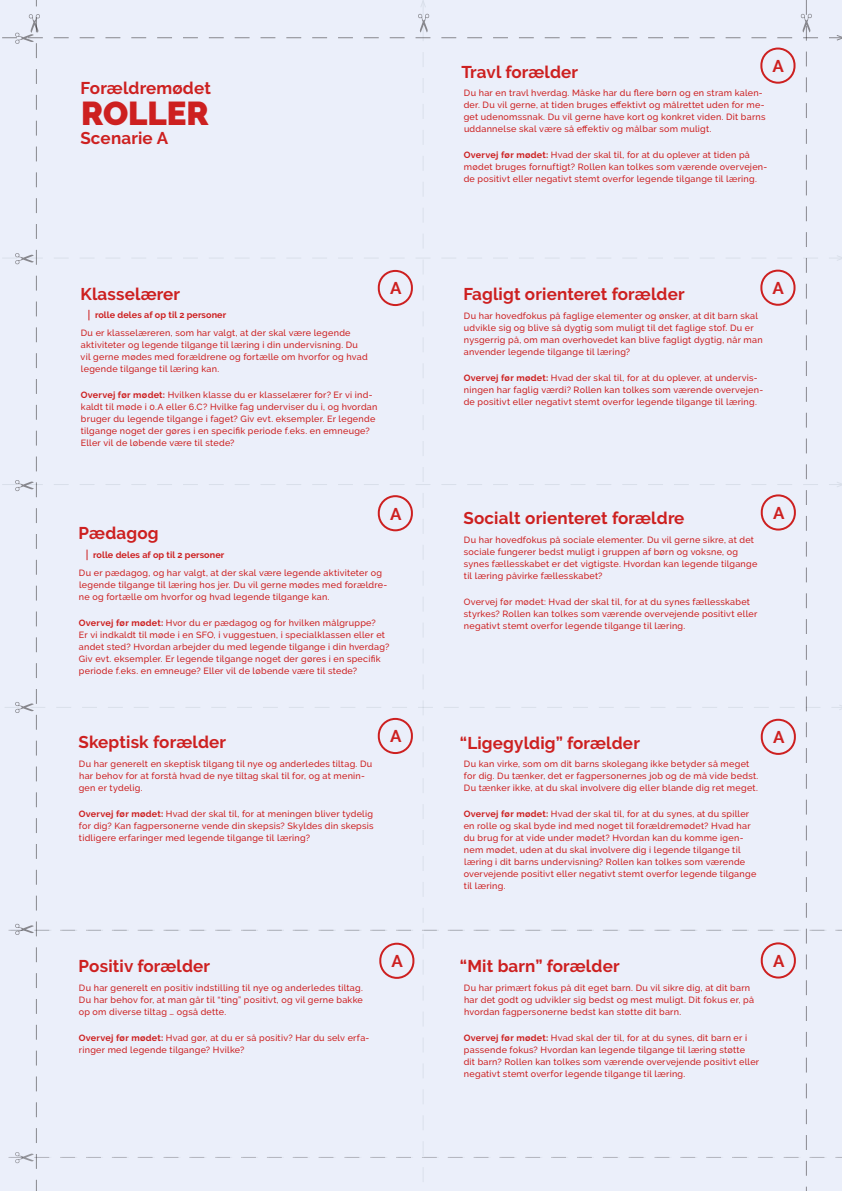
<style>
.page{position:relative;width:842px;height:1191px;background:#fff}
.page>*{position:absolute;margin:0;border:0;box-sizing:border-box;transform-origin:0 0}
.t1{font:900 33px "Raleway";color:#cd2020}
.t2{font:700 17px "Raleway";letter-spacing:.01em;color:#cd2020}
.t3{font:500 9px/12px "Raleway";letter-spacing:.03em;color:#cd2020}
.t4{font:700 9px "Raleway";letter-spacing:.01em;color:#cd2020}
.s1{font-weight:700}
</style>
<div class="page">
<div style="left:3px;top:0;width:839px;height:1191px;background:#ebeffa"></div>
<h2 class="t2" style="left:81px;top:78px;width:132px">Forældremødet</h2>
<h1 class="t1" style="left:81px;top:93px;width:129px">ROLLER</h1>
<h2 class="t2" style="left:80px;top:128px;width:89px">Scenarie A</h2>
<h2 class="t2" style="left:81px;top:284px;width:101px">Klasselærer</h2>
<p class="t4" style="left:95px;top:310px;width:133px">rolle deles af op til 2 personer</p>
<p class="t3" style="left:81px;top:327px;width:289px">Du er klasselæreren, som har valgt, at der skal være legende aktiviteter og legende tilgange til læring i din undervisning. Du vil gerne mødes med forældrene og fortælle om hvorfor og hvad legende tilgange til læring kan.</p>
<p class="t3" style="left:81px;top:389px;width:298px"><span class="s1">Overvej før mødet:</span> Hvilken klasse du er klasselærer for? Er vi ind&shy;kaldt til møde i 0.A eller 6.C? Hvilke fag underviser du i, og hvordan bruger du legende tilgange i faget? Giv evt. eksempler. Er legende tilgange noget der gøres i en specifik periode f.eks. en emneuge?<br>Eller vil de løbende være til stede?</p>
<h2 class="t2" style="left:390px;top:278px;width:13px">A</h2>
<h2 class="t2" style="left:390px;top:503px;width:13px">A</h2>
<h2 class="t2" style="left:79px;top:523px;width:82px">Pædagog</h2>
<p class="t4" style="left:93px;top:549px;width:133px">rolle deles af op til 2 personer</p>
<p class="t3" style="left:79px;top:566px;width:310px">Du er pædagog, og har valgt, at der skal være legende aktiviteter og legende tilgange til læring hos jer. Du vil gerne mødes med forældre&shy;ne og fortælle om hvorfor og hvad legende tilgange kan.</p>
<p class="t3" style="left:79px;top:617px;width:312px"><span class="s1">Overvej før mødet:</span> Hvor du er pædagog og for hvilken målgruppe?<br>Er vi indkaldt til møde i en SFO, i vuggestuen, i specialklassen eller et andet sted? Hvordan arbejder du med legende tilgange i din hverdag?<br>Giv evt. eksempler. Er legende tilgange noget der gøres i en specifik periode f.eks. en emneuge? Eller vil de løbende være til stede?</p>
<h2 class="t2" style="left:79px;top:732px;width:149px">Skeptisk forælder</h2>
<p class="t3" style="left:79px;top:757px;width:295px">Du har generelt en skeptisk tilgang til nye og anderledes tiltag. Du har behov for at forstå hvad de nye tiltag skal til for, og at menin&shy;gen er tydelig.</p>
<p class="t3" style="left:79px;top:807px;width:296px;text-align:justify"><span class="s1">Overvej før mødet:</span> Hvad der skal til, for at meningen bliver tydelig for dig? Kan fagpersonerne vende din skepsis? Skyldes din skepsis tidligere erfaringer med legende tilgange til læring?</p>
<h2 class="t2" style="left:390px;top:726px;width:13px">A</h2>
<h2 class="t2" style="left:773px;top:56px;width:13px">A</h2>
<h2 class="t2" style="left:461px;top:62px;width:118px">Travl forælder</h2>
<p class="t3" style="left:464px;top:87px;width:303px">Du har en travl hverdag. Måske har du flere børn og en stram kalen&shy;der. Du vil gerne, at tiden bruges effektivt og målrettet uden for me&shy;get udenomssnak. Du vil gerne have kort og konkret viden. Dit barns uddannelse skal være så effektiv og målbar som muligt.</p>
<p class="t3" style="left:464px;top:149px;width:305px"><span class="s1">Overvej før mødet:</span> Hvad der skal til, for at du oplever at tiden på mødet bruges fornuftigt? Rollen kan tolkes som værende overvejen&shy;de positivt eller negativt stemt overfor legende tilgange til læring.</p>
<h2 class="t2" style="left:464px;top:284px;width:222px">Fagligt orienteret forælder</h2>
<p class="t3" style="left:464px;top:310px;width:300px">Du har hovedfokus på faglige elementer og ønsker, at dit barn skal udvikle sig og blive så dygtig som muligt til det faglige stof. Du er nysgerrig på, om man overhovedet kan blive fagligt dygtig, når man anvender legende tilgange til læring?</p>
<p class="t3" style="left:464px;top:372px;width:301px"><span class="s1">Overvej før mødet:</span> Hvad der skal til, for at du oplever, at undervis&shy;ningen har faglig værdi? Rollen kan tolkes som værende overvejen&shy;de positivt eller negativt stemt overfor legende tilgange til læring.</p>
<h2 class="t2" style="left:773px;top:278px;width:13px">A</h2>
<h2 class="t2" style="left:463px;top:508px;width:222px">Socialt orienteret forældre</h2>
<p class="t3" style="left:464px;top:534px;width:295px">Du har hovedfokus på sociale elementer. Du vil gerne sikre, at det sociale fungerer bedst muligt i gruppen af børn og voksne, og synes fællesskabet er det vigtigste. Hvordan kan legende tilgange til læring påvirke fællesskabet?</p>
<p class="t3" style="left:464px;top:596px;width:295px">Overvej før mødet: Hvad der skal til, for at du synes fællesskabet styrkes? Rollen kan tolkes som værende overvejende positivt eller negativt stemt overfor legende tilgange til læring.</p>
<h2 class="t2" style="left:773px;top:503px;width:13px">A</h2>
<h2 class="t2" style="left:460px;top:732px;width:182px">“Ligegyldig” forælder</h2>
<p class="t3" style="left:464px;top:758px;width:296px">Du kan virke, som om dit barns skolegang ikke betyder så meget for dig. Du tænker, det er fagpersonernes job og de må vide bedst.<br>Du tænker ikke, at du skal involvere dig eller blande dig ret meget.</p>
<p class="t3" style="left:464px;top:808px;width:294px"><span class="s1">Overvej før mødet:</span> Hvad der skal til, for at du synes, at du spiller en rolle og skal byde ind med noget til forældremødet? Hvad har du brug for at vide under mødet? Hvordan kan du komme igen&shy;nem mødet, uden at du skal involvere dig i legende tilgange til læring i dit barns undervisning? Rollen kan tolkes som værende overvejende positivt eller negativt stemt overfor legende tilgange til læring.</p>
<h2 class="t2" style="left:773px;top:727px;width:13px">A</h2>
<h2 class="t2" style="left:79px;top:956px;width:133px">Positiv forælder</h2>
<p class="t3" style="left:79px;top:982px;width:286px;text-align:justify">Du har generelt en positiv indstilling til nye og anderledes tiltag.<br>Du har behov for, at man går til “ting” positivt, og vil gerne bakke op om diverse tiltag … også dette.</p>
<p class="t3" style="left:79px;top:1032px;width:292px"><span class="s1">Overvej før mødet:</span> Hvad gør, at du er så positiv? Har du selv erfa&shy;ringer med legende tilgange? Hvilke?</p>
<h2 class="t2" style="left:392px;top:951px;width:13px">A</h2>
<h2 class="t2" style="left:773px;top:950px;width:13px">A</h2>
<h2 class="t2" style="left:460px;top:956px;width:161px">“Mit barn” forælder</h2>
<p class="t3" style="left:464px;top:982px;width:292px">Du har primært fokus på dit eget barn. Du vil sikre dig, at dit barn har det godt og udvikler sig bedst og mest muligt. Dit fokus er, på hvordan fagpersonerne bedst kan støtte dit barn.</p>
<p class="t3" style="left:464px;top:1032px;width:297px"><span class="s1">Overvej før mødet:</span> Hvad skal der til, for at du synes, dit barn er i passende fokus? Hvordan kan legende tilgange til læring støtte<br>dit barn? Rollen kan tolkes som værende overvejende positivt eller negativt stemt overfor legende tilgange til læring.</p>
</div>
